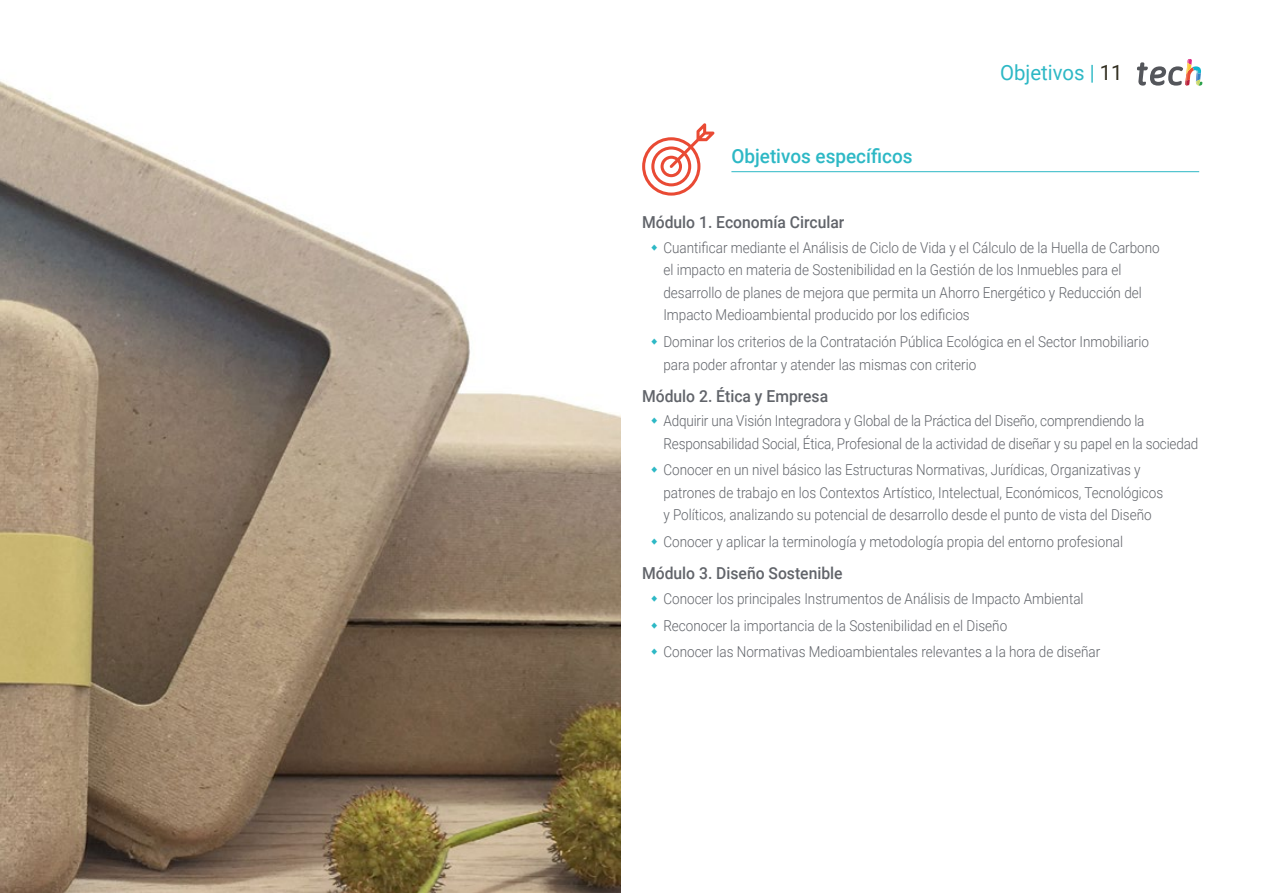
<style>
.page{position:relative;width:1263px;height:893px;background:#fff}
.page>*{position:absolute;margin:0;border:0;box-sizing:border-box;transform-origin:0 0}
.t1{font:21px "Roboto";color:#2db8c5}
.t2{font:500 19.5px "Roboto";color:#2db8c5}
.t3{font:500 16.5px "Roboto";color:#61646a;scale:.95 1}
.t4{font:300 15px/22.5px "Roboto";color:#61646a;scale:.9 1}
.s1{color:#312e20}
</style>
<div class="page">
<svg style="left:1137px;top:59px;width:65px;height:27px"></svg>
<hr style="left:731px;top:171px;width:468px;height:1px;background:#2db8c5">
<svg style="left:642px;top:123px;width:72px;height:73px"></svg>
<img style="left:0;top:81px;width:621px;height:812px">
<h2 class="t2" style="left:731px;top:142px;width:183px">Objetivos específicos</h2>
<h1 class="t1" style="left:1000px;top:57px;width:124px">Objetivos | <span class="s1">11</span></h1>
<p class="t3" style="left:642px;top:211px;width:214px">Módulo 1. Economía Circular</p>
<p class="t4" style="left:663px;top:236px;width:553px">Cuantificar mediante el Análisis de Ciclo de Vida y el Cálculo de la Huella de Carbono el impacto en materia de Sostenibilidad en la Gestión de los Inmuebles para el desarrollo de planes de mejora que permita un Ahorro Energético y Reducción del Impacto Medioambiental producido por los edificios</p>
<p class="t4" style="left:663px;top:330px;width:541px">Dominar los criterios de la Contratación Pública Ecológica en el Sector Inmobiliario para poder afrontar y atender las mismas con criterio</p>
<p class="t3" style="left:642px;top:384px;width:197px">Módulo 2. Ética y Empresa</p>
<p class="t4" style="left:663px;top:409px;width:596px">Adquirir una Visión Integradora y Global de la Práctica del Diseño, comprendiendo la<br>Responsabilidad Social, Ética, Profesional de la actividad de diseñar y su papel en la sociedad</p>
<p class="t4" style="left:663px;top:458px;width:557px">Conocer en un nivel básico las Estructuras Normativas, Jurídicas, Organizativas y patrones de trabajo en los Contextos Artístico, Intelectual, Económicos, Tecnológicos y Políticos, analizando su potencial de desarrollo desde el punto de vista del Diseño</p>
<p class="t4" style="left:663px;top:530px;width:512px">Conocer y aplicar la terminología y metodología propia del entorno profesional</p>
<p class="t3" style="left:642px;top:562px;width:213px">Módulo 3. Diseño Sostenible</p>
<p class="t4" style="left:663px;top:585px;width:487px;line-height:26.7px">Conocer los principales Instrumentos de Análisis de Impacto Ambiental<br>Reconocer la importancia de la Sostenibilidad en el Diseño<br>Conocer las Normativas Medioambientales relevantes a la hora de diseñar</p>
</div>
